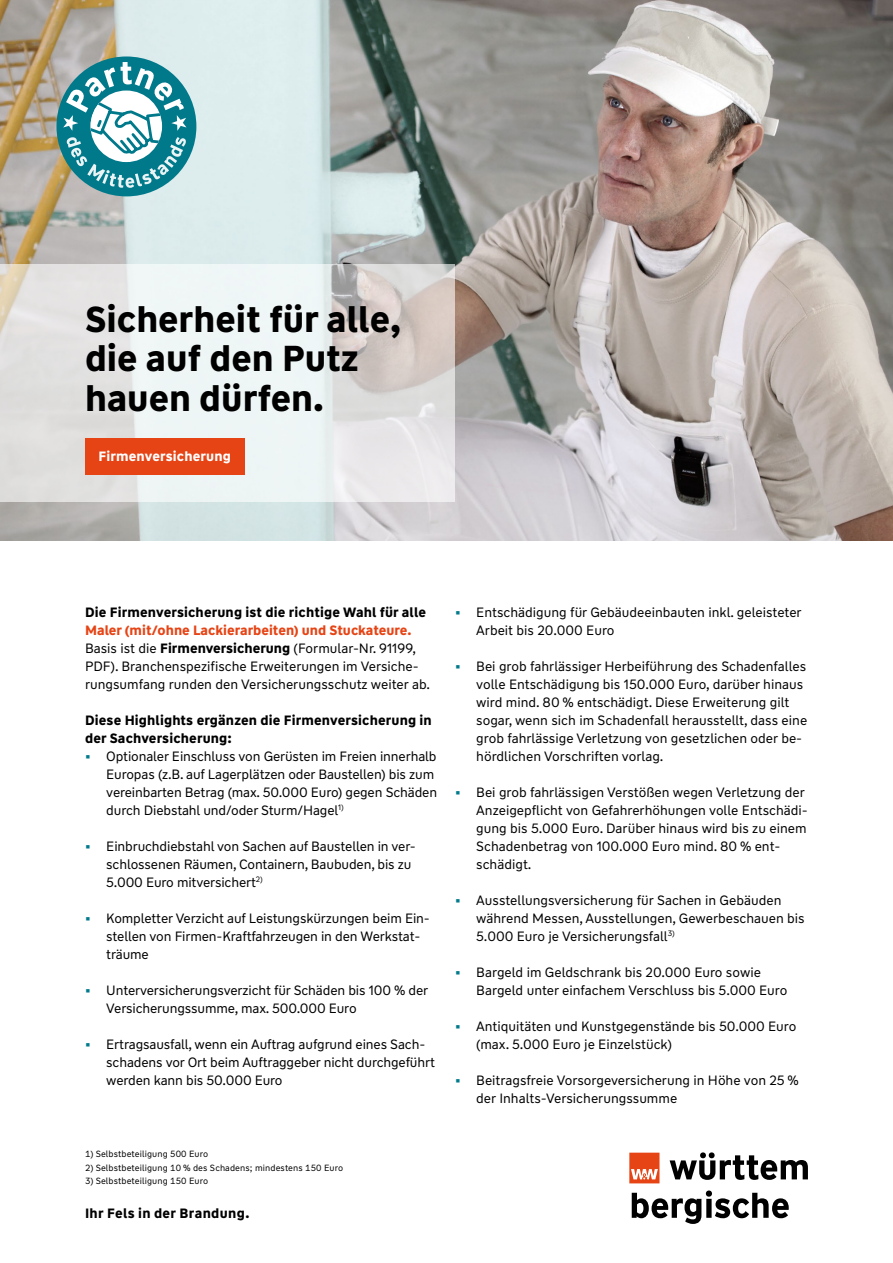
<style>
.page{position:relative;width:893px;height:1263px;background:#fff}
.page>*{position:absolute;margin:0;border:0;box-sizing:border-box;transform-origin:0 0}
.t1{font:700 36px/39.6px "WW Type";color:#000}
.t2{font:13.5px/18px "WW Type";color:#000}
.t3{font:700 13.5px/18px "WW Type";letter-spacing:.01em;color:#000}
.t4{font:700 13.5px "WW Type";letter-spacing:.01em;color:#fff}
.t5{font:9px "WW Type";letter-spacing:.01em;color:#000}
.s1{font-weight:700;color:#e64415}
.s2{font-weight:700}
.s3{font-weight:700;color:#00798b}
</style>
<div class="page">
<svg style="left:629px;top:1152px;width:179px;height:72px"></svg>
<img style="left:0;top:0;width:893px;height:540px">
<div style="left:56px;top:56px;width:140px;height:140px;background:#00798b;border-radius:50%"></div>
<svg style="left:63px;top:62px;width:123px;height:126px"></svg>
<svg style="left:0;top:265px;width:455px;height:237px"></svg>
<div style="left:85px;top:438px;width:159px;height:37px;background:#e64415"></div>
<h1 class="t1" style="left:85px;top:299px;width:318px">Sicherheit für alle, die auf den Putz hauen dürfen.</h1>
<p class="t4" style="left:99px;top:447px;width:134px">Firmenversicherung</p>
<p class="t3" style="left:85px;top:603px;width:343px">Die Firmenversicherung ist die richtige Wahl für alle</p>
<p class="t2" style="left:85px;top:621px;width:347px"><span class="s1">Maler (mit/ohne Lackierarbeiten) und Stuckateure.<br></span>Basis ist die <span class="s2">Firmenversicherung</span> (Formular-Nr. 91199, PDF). Branchenspezifische Erweiterungen im Versiche&shy;rungsumfang runden den Versicherungsschutz weiter ab.</p>
<p class="t3" style="left:85px;top:711px;width:348px">Diese Highlights ergänzen die Firmenversicherung in der Sachversicherung:</p>
<p class="t2" style="left:106px;top:747px;width:332px;text-indent:-21px"><span class="s3">•</span> Optionaler Einschluss von Gerüsten im Freien innerhalb Europas (z.B. auf Lagerplätzen oder Baustellen) bis zum vereinbarten Betrag (max. 50.000 Euro) gegen Schäden durch Diebstahl und/oder Sturm/Hagel<sup>1)</sup></p>
<p class="t2" style="left:106px;top:837px;width:311px;text-indent:-21px"><span class="s3">•</span> Einbruchdiebstahl von Sachen auf Baustellen in ver&shy;schlossenen Räumen, Containern, Baubuden, bis zu<br>5.000 Euro mitversichert<sup>2)</sup></p>
<p class="t2" style="left:106px;top:909px;width:325px;text-indent:-21px"><span class="s3">•</span> Kompletter Verzicht auf Leistungskürzungen beim Ein&shy;stellen von Firmen-Kraftfahrzeugen in den Werkstat&shy;träume</p>
<p class="t2" style="left:106px;top:981px;width:324px;text-indent:-21px"><span class="s3">•</span> Unterversicherungsverzicht für Schäden bis 100 % der<br>Versicherungssumme, max. 500.000 Euro</p>
<p class="t2" style="left:106px;top:1035px;width:330px;text-indent:-21px"><span class="s3">•</span> Ertragsausfall, wenn ein Auftrag aufgrund eines Sach&shy;schadens vor Ort beim Auftraggeber nicht durchgeführt werden kann bis 50.000 Euro</p>
<p class="t5" style="left:85px;top:1148px;width:125px">1) Selbstbeteiligung 500 Euro</p>
<p class="t5" style="left:85px;top:1162px;width:260px">2) Selbstbeteiligung 10 % des Schadens; mindestens 150 Euro</p>
<p class="t5" style="left:85px;top:1175px;width:125px">3) Selbstbeteiligung 150 Euro</p>
<p class="t3" style="left:85px;top:1204px;width:166px">Ihr Fels in der Brandung.</p>
<p class="t2" style="left:476px;top:603px;width:327px;text-indent:-21px"><span class="s3">•</span> Entschädigung für Gebäudeeinbauten inkl. geleisteter<br>Arbeit bis 20.000 Euro</p>
<p class="t2" style="left:476px;top:657px;width:332px;text-indent:-21px"><span class="s3">•</span> Bei grob fahrlässiger Herbeiführung des Schadenfalles volle Entschädigung bis 150.000 Euro, darüber hinaus wird mind. 80 % entschädigt. Diese Erweiterung gilt sogar, wenn sich im Schadenfall herausstellt, dass eine grob fahrlässige Verletzung von gesetzlichen oder be&shy;hördlichen Vorschriften vorlag.</p>
<p class="t2" style="left:476px;top:783px;width:333px;text-indent:-21px"><span class="s3">•</span> Bei grob fahrlässigen Verstößen wegen Verletzung der Anzeigepflicht von Gefahrerhöhungen volle Entschädi&shy;gung bis 5.000 Euro. Darüber hinaus wird bis zu einem Schadenbetrag von 100.000 Euro mind. 80 % ent&shy;schädigt.</p>
<p class="t2" style="left:476px;top:891px;width:330px;text-indent:-21px"><span class="s3">•</span> Ausstellungsversicherung für Sachen in Gebäuden während Messen, Ausstellungen, Gewerbeschauen bis<br>5.000 Euro je Versicherungsfall<sup>3)</sup></p>
<p class="t2" style="left:476px;top:963px;width:313px;text-indent:-21px"><span class="s3">•</span> Bargeld im Geldschrank bis 20.000 Euro sowie<br>Bargeld unter einfachem Verschluss bis 5.000 Euro</p>
<p class="t2" style="left:476px;top:1017px;width:322px;text-indent:-21px"><span class="s3">•</span> Antiquitäten und Kunstgegenstände bis 50.000 Euro (max. 5.000 Euro je Einzelstück)</p>
<p class="t2" style="left:476px;top:1071px;width:324px;text-indent:-21px"><span class="s3">•</span> Beitragsfreie Vorsorgeversicherung in Höhe von 25 % der Inhalts-Versicherungssumme</p>
</div>
